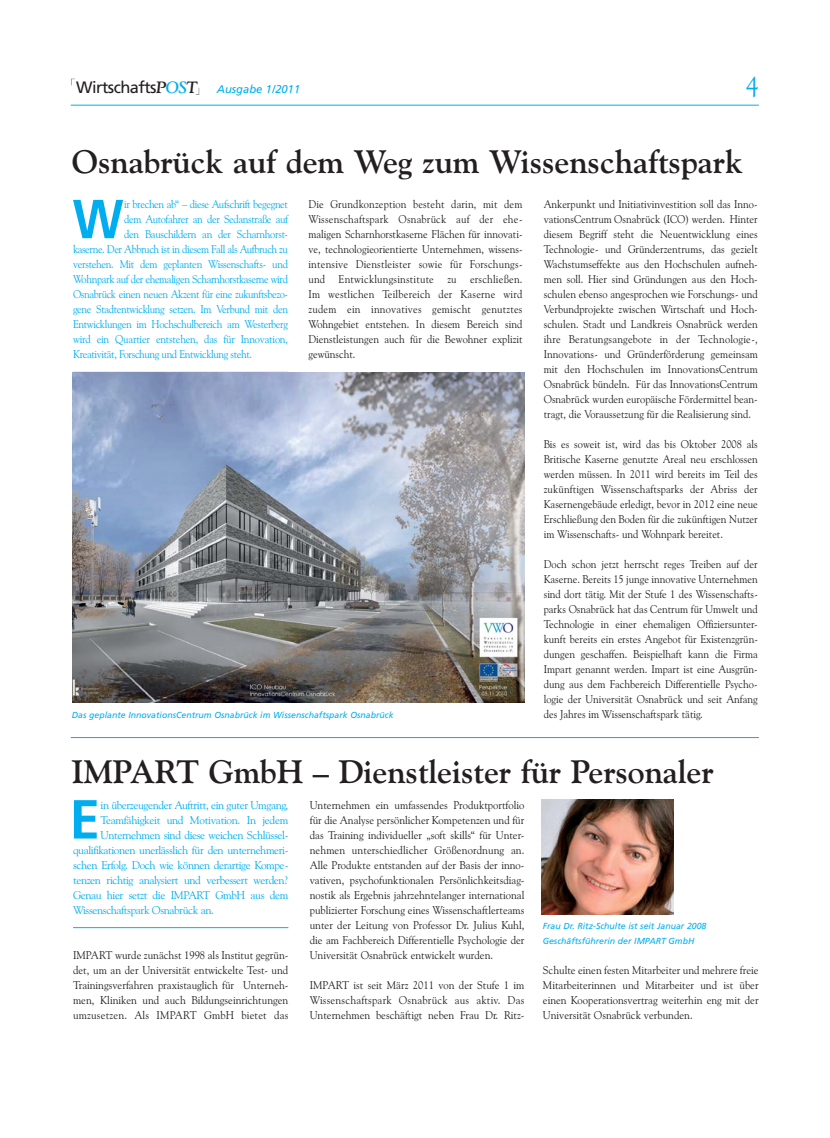
<style>
.page{position:relative;width:830px;height:1138px;background:#fff}
.page>*{position:absolute;margin:0;border:0;box-sizing:border-box;transform-origin:0 0}
.t1{font:700 54.88px "Frutiger";color:#00aeef;scale:.93 1}
.t2{font:700 54.88px "Frutiger";color:#00aeef}
.t3{font:700 32.5px "Goudy Old Style BT";color:#231f20}
.t4{font:26.25px "Goudy Old Style BT";color:#00aeef}
.t5{font:11.25px/15px "Goudy Old Style BT";color:#231f20;text-align:justify;scale:.93 1}
.t6{font:11.25px/15px "Goudy Old Style BT";color:#231f20;text-align:justify;scale:.95 1}
.t7{font:11.25px "Goudy Old Style BT";letter-spacing:-.035em;color:#00aeef;scale:.93 1}
.t8{font:11.25px "Goudy Old Style BT";letter-spacing:-.035em;color:#00aeef}
.t9{font:italic 11.25px "Frutiger";color:#00aeef}
.t10{font:italic 8.75px/15px "Frutiger";color:#00aeef}
.s1{font-style:normal;font-size:16.38px;color:#231f20}
.s2{font-family:"Goudy Old Style BT";font-weight:700;font-size:16.38px;color:#231f20}
.s3{font-family:"Goudy Old Style BT";font-weight:700;font-size:16.38px}
</style>
<div class="page">
<svg style="left:71px;top:78px;width:4px;height:7px"></svg>
<hr style="left:71px;top:105px;width:687px;height:1px;background:#00aeef">
<hr style="left:71px;top:737px;width:687px;height:1px;background:#00aeef">
<hr style="left:73px;top:927px;width:215px;height:1px;background:#00aeef">
<img style="left:541px;top:800px;width:131px;height:114px">
<img style="left:72px;top:372px;width:452px;height:330px">
<p class="t9" style="left:76px;top:84px;width:225px"><span class="s1">Wirtschafts</span><span class="s2">P</span><span class="s3">OS</span><span class="s2">T</span> Ausgabe 1/2011</p>
<h3 class="t4" style="left:745px;top:75px;width:14px">4</h3>
<h2 class="t3" style="left:72px;top:149px;width:672px">Osnabrück auf dem Weg zum Wissenschaftspark</h2>
<h1 class="t1" style="left:72px;top:197px;width:56px">W</h1>
<p class="t7" style="left:124px;top:200px;width:178px">ir brechen ab“ – diese Aufschrift begegnet</p>
<p class="t5" style="left:308px;top:198px;width:231px">Die Grundkonzeption besteht darin, mit dem Wissenschaftspark Osnabrück auf der ehe&shy;maligen Scharnhorstkaserne Flächen für innovati&shy;ve, technologieorientierte Unternehmen, wissens&shy;intensive Dienstleister sowie für Forschungs&shy;und Entwicklungsinstitute zu erschließen.<br>Im westlichen Teilbereich der Kaserne wird zudem ein innovatives gemischt genutztes Wohngebiet entstehen. In diesem Bereich sind Dienstleistungen auch für die Bewohner explizit gewünscht.</p>
<p class="t5" style="left:543px;top:198px;width:231px">Ankerpunkt und Initiativinvestition soll das Inno&shy;vationsCentrum Osnabrück (ICO) werden. Hinter diesem Begriff steht die Neuentwicklung eines Technologie- und Gründerzentrums, das gezielt Wachstumseffekte aus den Hochschulen aufneh&shy;men soll. Hier sind Gründungen aus den Hoch&shy;schulen ebenso angesprochen wie Forschungs- und Verbundprojekte zwischen Wirtschaft und Hoch&shy;schulen. Stadt und Landkreis Osnabrück werden ihre Beratungsangebote in der Technologie-, Innovations- und Gründerförderung gemeinsam mit den Hochschulen im InnovationsCentrum Osnabrück bündeln. Für das InnovationsCentrum Osnabrück wurden europäische Fördermittel bean&shy;tragt, die Voraussetzung für die Realisierung sind.</p>
<p class="t5" style="left:543px;top:438px;width:231px">Bis es soweit ist, wird das bis Oktober 2008 als Britische Kaserne genutzte Areal neu erschlossen werden müssen. In 2011 wird bereits im Teil des zukünftigen Wissenschaftsparks der Abriss der Kasernengebäude erledigt, bevor in 2012 eine neue Erschließung den Boden für die zukünftigen Nutzer im Wissenschafts- und Wohnpark bereitet.</p>
<p class="t5" style="left:543px;top:558px;width:231px">Doch schon jetzt herrscht reges Treiben auf der Kaserne. Bereits 15 junge innovative Unternehmen sind dort tätig. Mit der Stufe 1 des Wissenschafts&shy;parks Osnabrück hat das Centrum für Umwelt und Technologie in einer ehemaligen Offiziersunter&shy;kunft bereits ein erstes Angebot für Existenzgrün&shy;dungen geschaffen. Beispielhaft kann die Firma Impart genannt werden. Impart ist eine Ausgrün&shy;dung aus dem Fachbereich Differentielle Psycho&shy;logie der Universität Osnabrück und seit Anfang</p>
<p class="t10" style="left:72px;top:708px;width:323px">Das geplante InnovationsCentrum Osnabrück im Wissenschaftspark Osnabrück</p>
<p class="t5" style="left:543px;top:708px;width:172px">des Jahres im Wissenschaftspark tätig.</p>
<p class="t7" style="left:124px;top:215px;width:178px">dem Autofahrer an der Sedanstraße auf</p>
<p class="t7" style="left:124px;top:230px;width:178px">den Bauschildern an der Scharnhorst-</p>
<p class="t7" style="left:73px;top:245px;width:232px">kaserne. Der Abbruch ist in diesem Fall als Aufbruch zu</p>
<p class="t7" style="left:73px;top:260px;width:232px">verstehen. Mit dem geplanten Wissenschafts- und</p>
<p class="t7" style="left:73px;top:275px;width:232px">Wohnpark auf der ehemaligen Scharnhorstkaserne wird</p>
<p class="t7" style="left:73px;top:290px;width:232px">Osnabrück einen neuen Akzent für eine zukunftsbezo-</p>
<p class="t7" style="left:73px;top:305px;width:233px">gene Stadtentwicklung setzen. Im Verbund mit den</p>
<p class="t7" style="left:73px;top:320px;width:232px">Entwicklungen im Hochschulbereich am Westerberg</p>
<p class="t7" style="left:73px;top:335px;width:232px">wird ein Quartier entstehen, das für Innovation,</p>
<p class="t7" style="left:73px;top:350px;width:194px">Kreativität, Forschung und Entwicklung steht.</p>
<h2 class="t3" style="left:72px;top:758px;width:642px">IMPART GmbH – Dienstleister für Personaler</h2>
<h1 class="t2" style="left:69px;top:797px;width:32px">E</h1>
<p class="t8" style="left:101px;top:800px;width:189px">in überzeugender Auftritt, ein guter Umgang,</p>
<p class="t8" style="left:101px;top:815px;width:189px">Teamfähigkeit und Motivation. In jedem</p>
<p class="t8" style="left:101px;top:830px;width:189px">Unternehmen sind diese weichen Schlüssel-</p>
<p class="t8" style="left:73px;top:845px;width:217px">qualifikationen unerlässlich für den unternehmeri-</p>
<p class="t8" style="left:73px;top:860px;width:217px">schen Erfolg. Doch wie können derartige Kompe-</p>
<p class="t8" style="left:73px;top:875px;width:217px">tenzen richtig analysiert und verbessert werden?</p>
<p class="t8" style="left:73px;top:890px;width:217px">Genau hier setzt die IMPART GmbH aus dem</p>
<p class="t8" style="left:73px;top:905px;width:142px">Wissenschaftspark Osnabrück an.</p>
<p class="t6" style="left:73px;top:948px;width:228px">IMPART wurde zunächst 1998 als Institut gegrün&shy;det, um an der Universität entwickelte Test- und Trainingsverfahren praxistauglich für Unterneh&shy;men, Kliniken und auch Bildungseinrichtungen umzusetzen. Als IMPART GmbH bietet das</p>
<p class="t6" style="left:309px;top:798px;width:227px">Unternehmen ein umfassendes Produktportfolio für die Analyse persönlicher Kompetenzen und für das Training individueller „soft skills“ für Unter&shy;nehmen unterschiedlicher Größenordnung an.<br>Alle Produkte entstanden auf der Basis der inno&shy;vativen, psychofunktionalen Persönlichkeitsdiag&shy;nostik als Ergebnis jahrzehntelanger international publizierter Forschung eines Wissenschaftlerteams unter der Leitung von Professor Dr. Julius Kuhl, die am Fachbereich Differentielle Psychologie der Universität Osnabrück entwickelt wurden.</p>
<p class="t6" style="left:309px;top:978px;width:227px">IMPART ist seit März 2011 von der Stufe 1 im Wissenschaftspark Osnabrück aus aktiv. Das Unternehmen beschäftigt neben Frau Dr. Ritz-</p>
<p class="t10" style="left:542px;top:918px;width:165px">Frau Dr. Ritz-Schulte ist seit Januar 2008<br>Geschäftsführerin der IMPART GmbH</p>
<p class="t6" style="left:542px;top:963px;width:228px">Schulte einen festen Mitarbeiter und mehrere freie Mitarbeiterinnen und Mitarbeiter und ist über einen Kooperationsvertrag weiterhin eng mit der Universität Osnabrück verbunden.</p>
</div>
